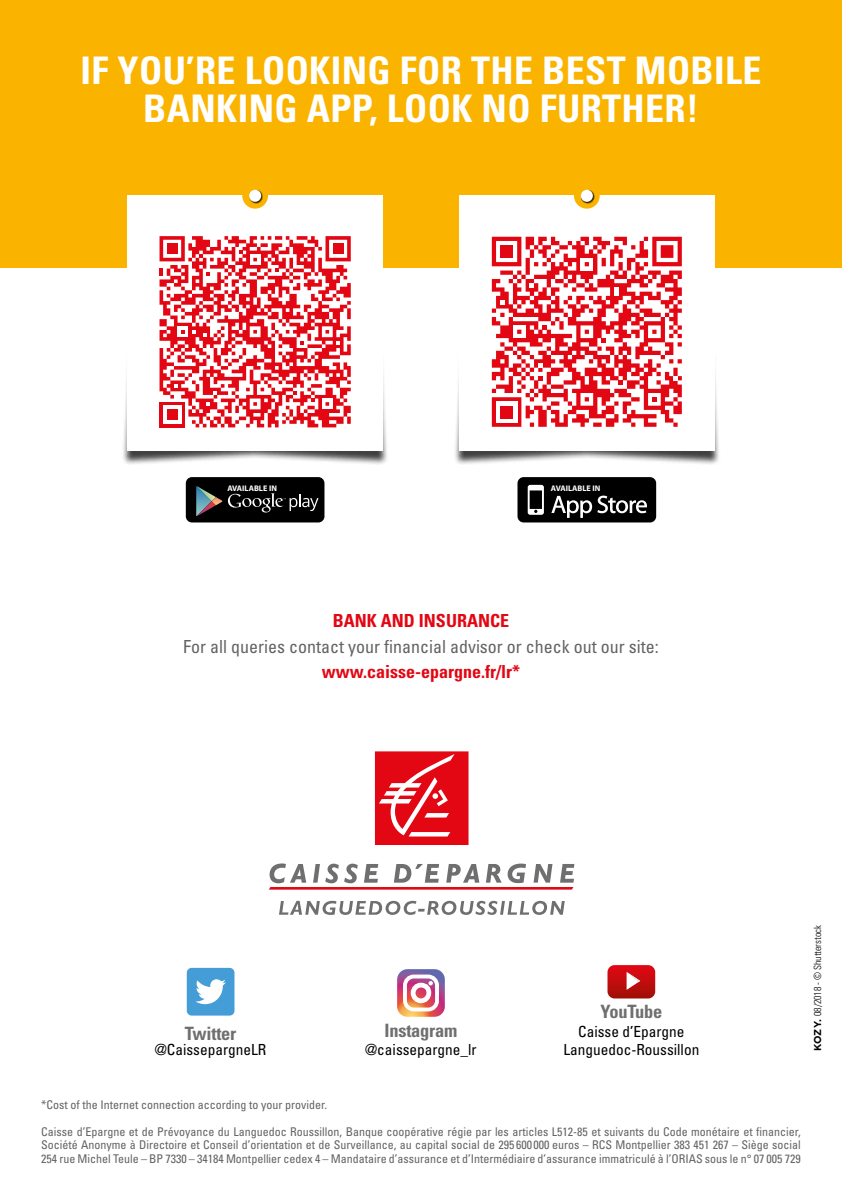
<style>
.page{position:relative;width:842px;height:1191px;background:#fff}
.page>*{position:absolute;margin:0;border:0;box-sizing:border-box;transform-origin:0 0}
.t1{font:700 condensed 38px/38px "Univers";letter-spacing:.01em;color:#fff;text-align:center}
.t2{font:700 condensed 18.4px "Univers";letter-spacing:-.01em;color:#706f6f}
.TEXTE_COND_9pts_BLC{font:condensed 18px "Univers";color:#646363}
.TEXTE_COND_9pts_BLC-2{font:700 condensed 18px "Univers";color:#e30613}
.t3{font:condensed 15.4px/18.4px "Univers";color:#000;text-align:center}
.TEXTE_COND_9pts_BLC-3{font:condensed 12px/13.4px "Univers";color:#646363;text-align:justify}
.t4{font:300 condensed 10px "Univers";letter-spacing:-.01em;color:#000}
.t5{font:700 8.2px "Myriad Pro";color:#fff}
.s1{font-family:"Gotham";font-weight:700;font-stretch:normal}
</style>
<div class="page">
<div style="left:0;top:0;width:842px;height:268px;background:#fab400"></div>
<div style="left:187px;top:968px;width:47px;height:47px;background:#449dd7;border-radius:5px"></div>
<svg style="left:195px;top:979px;width:31px;height:25px"></svg>
<svg style="left:397px;top:969px;width:48px;height:47px"></svg>
<svg style="left:607px;top:965px;width:48px;height:33px;background:#c72728"></svg>
<div style="left:375px;top:751px;width:93px;height:94px;background:#e30613"></div>
<svg style="left:379px;top:754px;width:76px;height:82px"></svg>
<svg style="left:269px;top:863px;width:305px;height:26px"></svg>
<svg style="left:279px;top:901px;width:286px;height:14px"></svg>
<div style="left:121px;top:249px;width:267px;height:216px;background:#000;opacity:.75"></div>
<div style="left:128px;top:196px;width:255px;height:255px;background:#fff"></div>
<svg style="left:160px;top:236px;width:191px;height:191px"></svg>
<div style="left:453px;top:249px;width:267px;height:216px;background:#000;opacity:.75"></div>
<div style="left:459px;top:196px;width:255px;height:255px;background:#fff"></div>
<svg style="left:492px;top:237px;width:190px;height:190px"></svg>
<div style="left:242px;top:183px;width:26px;height:26px;background:#fab400;border-radius:50%"></div>
<div style="left:249px;top:190px;width:14px;height:13px;background:#000;opacity:.75"></div>
<div style="left:249px;top:190px;width:12px;height:12px;background:#fff;border-radius:50%"></div>
<div style="left:574px;top:183px;width:26px;height:26px;background:#fab400;border-radius:50%"></div>
<div style="left:581px;top:190px;width:13px;height:13px;background:#000;opacity:.75"></div>
<div style="left:581px;top:190px;width:12px;height:12px;background:#fff;border-radius:50%"></div>
<div style="left:186px;top:477px;width:138px;height:45px;background:#000;border-radius:6px"></div>
<svg style="left:196px;top:486px;width:122px;height:30px"></svg>
<div style="left:517px;top:477px;width:139px;height:45px;background:#000;border-radius:6px"></div>
<svg style="left:528px;top:485px;width:16px;height:30px"></svg>
<svg style="left:551px;top:495px;width:96px;height:23px"></svg>
<p class="t1" style="left:81px;top:51px;width:682px">IF YOU’RE LOOKING FOR THE BEST MOBILE<br>BANKING APP, LOOK NO FURTHER!</p>
<p class="t5" style="left:227px;top:483px;width:51px">AVAILABLE IN</p>
<p class="t5" style="left:551px;top:483px;width:51px">AVAILABLE IN</p>
<p class="TEXTE_COND_9pts_BLC-2" style="left:333px;top:609px;width:178px">BANK AND INSURANCE</p>
<p class="TEXTE_COND_9pts_BLC" style="left:183px;top:634px;width:477px">For all queries contact your financial advisor or check out our site:</p>
<p class="TEXTE_COND_9pts_BLC-2" style="left:322px;top:660px;width:200px">www.caisse-epargne.fr/lr*</p>
<p class="t2" style="left:185px;top:1021px;width:53px">Twitter</p>
<p class="t3" style="left:155px;top:1040px;width:113px">@CaissepargneLR</p>
<p class="t2" style="left:384px;top:1018px;width:74px">Instagram</p>
<p class="t3" style="left:365px;top:1040px;width:113px">@caissepargne_lr</p>
<p class="t2" style="left:600px;top:1000px;width:63px">YouTube</p>
<p class="t3" style="left:563px;top:1021px;width:137px">Caisse d’Epargne<br>Languedoc-Roussillon</p>
<p class="t4" style="left:812px;top:1051px;width:127px;rotate:-90deg"><span class="s1">KOZY.</span> 08/2018 - © Shutterstock</p>
<p class="TEXTE_COND_9pts_BLC-3" style="left:41px;top:1097px;width:287px">*Cost of the Internet connection according to your provider.</p>
<p class="TEXTE_COND_9pts_BLC-3" style="left:41px;top:1124px;width:761px">Caisse d’Epargne et de Prévoyance du Languedoc Roussillon, Banque coopérative régie par les articles L512-85 et suivants du Code monétaire et financier, Société Anonyme à Directoire et Conseil d’orientation et de Surveillance, au capital social de 295 600 000 euros – RCS Montpellier 383 451 267 – Siège social 254 rue Michel Teule – BP 7330 – 34184 Montpellier cedex 4 – Mandataire d’assurance et d’Intermédiaire d’assurance immatriculé à l’ORIAS sous le n° 07 005 729</p>
</div>
